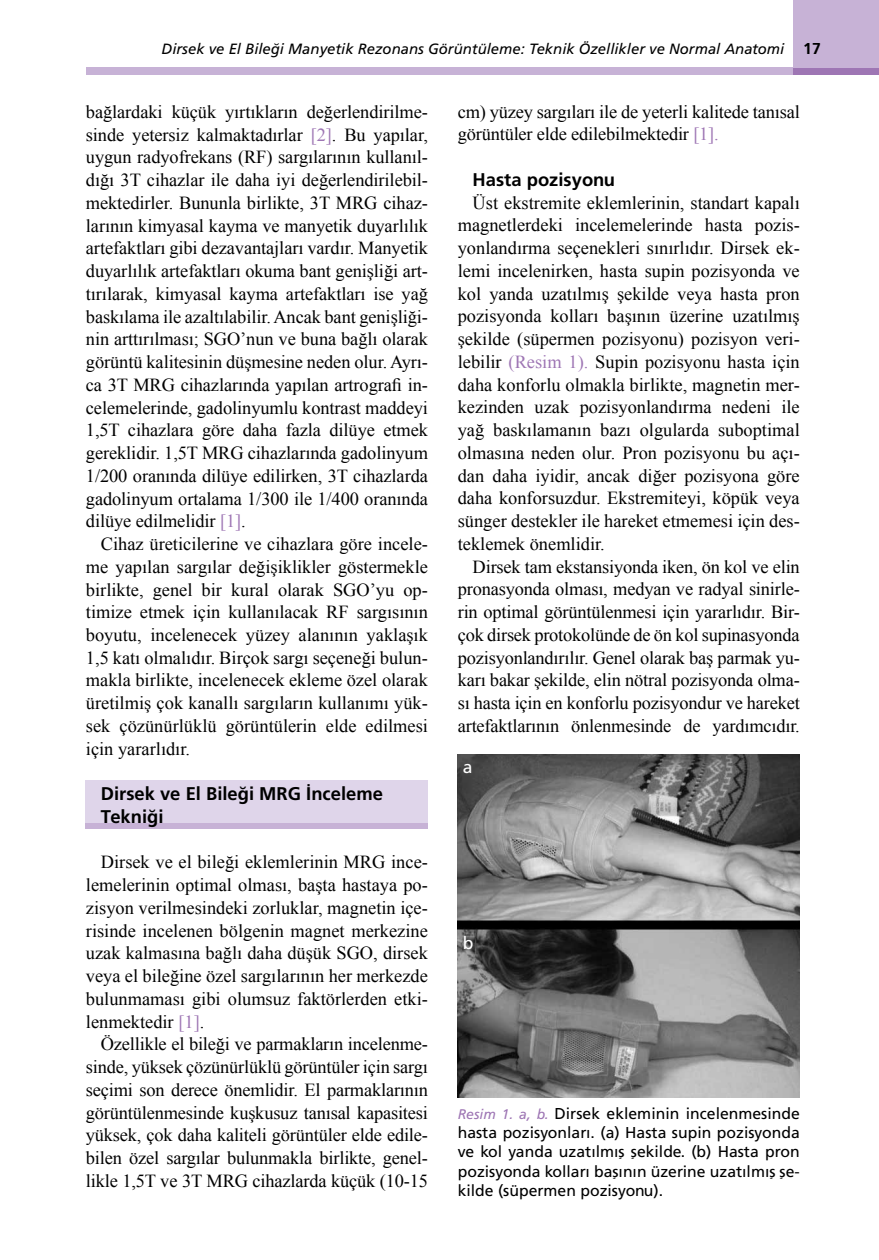
<style>
.page{position:relative;width:879px;height:1260px;background:#fff}
.page>*{position:absolute;margin:0;border:0;box-sizing:border-box;transform-origin:0 0}
.t1{font:18.38px/22.8px "Times New Roman";letter-spacing:-.005em;color:#000;text-align:justify}
.t2{font:18.38px/22.8px "Frutiger Bold Tr";color:#000}
.t3{font:17.5px "Frutiger Normal Tr";color:#fff}
.t4{font:15.75px/19.2px "Frutiger Normal Tr";color:#000;text-align:justify}
.t5{font:14.88px "Frutiger Italic Tr";color:#000}
.s1{font-family:"Frutiger Bold Tr";font-size:15.75px}
.s2{color:#9e76b4}
.s3{font-family:"Frutiger Italic Tr";font-size:14px;color:#9e76b4}
</style>
<div class="page">
<div style="left:86px;top:780px;width:341px;height:48px;background:#dfd5ea"></div>
<div style="left:86px;top:823px;width:341px;height:5px;background:#c7b2d6"></div>
<img style="left:457px;top:754px;width:342px;height:344px">
<div style="left:792px;top:68px;width:86px;height:7px;background:#9e76b4"></div>
<div style="left:86px;top:68px;width:706px;height:7px;background:#c7b2d6"></div>
<div style="left:792px;top:0;width:86px;height:68px;background:#c7b2d6"></div>
<p class="t5" style="left:161px;top:40px;width:660px">Dirsek ve El Bileği Manyetik Rezonans Görüntüleme: Teknik Özellikler ve Normal Anatomi <span class="s1">17</span></p>
<p class="t1" style="left:86px;top:100px;width:343px">bağlardaki küçük yırtıkların değerlendirilme&shy;sinde yetersiz kalmaktadırlar <span class="s2">[2]</span>. Bu yapılar, uygun radyofrekans (RF) sargılarının kullanıl&shy;dığı 3T cihazlar ile daha iyi değerlendirilebil&shy;mektedirler. Bununla birlikte, 3T MRG cihaz&shy;larının kimyasal kayma ve manyetik duyarlılık artefaktları gibi dezavantajları vardır. Manyetik duyarlılık artefaktları okuma bant genişliği art&shy;tırılarak, kimyasal kayma artefaktları ise yağ baskılama ile azaltılabilir. Ancak bant genişliği&shy;nin arttırılması; SGO’nun ve buna bağlı olarak görüntü kalitesinin düşmesine neden olur. Ayrı&shy;ca 3T MRG cihazlarında yapılan artrografi in&shy;celemelerinde, gadolinyumlu kontrast maddeyi 1,5T cihazlara göre daha fazla dilüye etmek gereklidir. 1,5T MRG cihazlarında gadolinyum 1/200 oranında dilüye edilirken, 3T cihazlarda gadolinyum ortalama 1/300 ile 1/400 oranında dilüye edilmelidir <span class="s2">[1]</span>.</p>
<p class="t1" style="left:86px;top:532px;width:343px;text-indent:15px">Cihaz üreticilerine ve cihazlara göre incele&shy;me yapılan sargılar değişiklikler göstermekle birlikte, genel bir kural olarak SGO’yu op&shy;timize etmek için kullanılacak RF sargısının boyutu, incelenecek yüzey alanının yaklaşık 1,5 katı olmalıdır. Birçok sargı seçeneği bulun&shy;makla birlikte, incelenecek ekleme özel olarak üretilmiş çok kanallı sargıların kullanımı yük&shy;sek çözünürlüklü görüntülerin elde edilmesi için yararlıdır.</p>
<p class="t2" style="left:101px;top:782px;width:283px">Dirsek ve El Bileği MRG İnceleme<br>Tekniği</p>
<p class="t1" style="left:86px;top:851px;width:343px;text-indent:15px">Dirsek ve el bileği eklemlerinin MRG ince&shy;lemelerinin optimal olması, başta hastaya po&shy;zisyon verilmesindeki zorluklar, magnetin içe&shy;risinde incelenen bölgenin magnet merkezine uzak kalmasına bağlı daha düşük SGO, dirsek veya el bileğine özel sargılarının her merkezde bulunmaması gibi olumsuz faktörlerden etki&shy;lenmektedir <span class="s2">[1]</span>.</p>
<p class="t1" style="left:86px;top:1033px;width:343px;text-indent:15px">Özellikle el bileği ve parmakların incelenme&shy;sinde, yüksek çözünürlüklü görüntüler için sargı seçimi son derece önemlidir. El parmaklarının görüntülenmesinde kuşkusuz tanısal kapasitesi yüksek, çok daha kaliteli görüntüler elde edile&shy;bilen özel sargılar bulunmakla birlikte, genel&shy;likle 1,5T ve 3T MRG cihazlarda küçük (10-15</p>
<p class="t1" style="left:457px;top:100px;width:343px">cm) yüzey sargıları ile de yeterli kalitede tanısal görüntüler elde edilebilmektedir <span class="s2">[1].</span></p>
<p class="t2" style="left:472px;top:168px;width:144px">Hasta pozisyonu</p>
<p class="t1" style="left:457px;top:191px;width:343px;text-indent:15px">Üst ekstremite eklemlerinin, standart kapalı magnetlerdeki incelemelerinde hasta pozis&shy;yonlandırma seçenekleri sınırlıdır. Dirsek ek&shy;lemi incelenirken, hasta supin pozisyonda ve kol yanda uzatılmış şekilde veya hasta pron pozisyonda kolları başının üzerine uzatılmış şekilde (süpermen pozisyonu) pozisyon veri&shy;lebilir <span class="s2">(Resim 1).</span> Supin pozisyonu hasta için daha konforlu olmakla birlikte, magnetin mer&shy;kezinden uzak pozisyonlandırma nedeni ile yağ baskılamanın bazı olgularda suboptimal olmasına neden olur. Pron pozisyonu bu açı&shy;dan daha iyidir, ancak diğer pozisyona göre daha konforsuzdur. Ekstremiteyi, köpük veya sünger destekler ile hareket etmemesi için des&shy;teklemek önemlidir.</p>
<p class="t1" style="left:457px;top:555px;width:343px;text-indent:15px">Dirsek tam ekstansiyonda iken, ön kol ve elin pronasyonda olması, medyan ve radyal sinirle&shy;rin optimal görüntülenmesi için yararlıdır. Bir&shy;çok dirsek protokolünde de ön kol supinasyonda pozisyonlandırılır. Genel olarak baş parmak yu&shy;karı bakar şekilde, elin nötral pozisyonda olma&shy;sı hasta için en konforlu pozisyondur ve hareket artefaktlarının önlenmesinde de yardımcıdır.</p>
<p class="t3" style="left:462px;top:756px;width:11px">a</p>
<p class="t3" style="left:462px;top:933px;width:12px">b</p>
<p class="t4" style="left:457px;top:1104px;width:343px"><span class="s3">Resim 1. a, b.</span> Dirsek ekleminin incelenmesinde hasta pozisyonları. (a) Hasta supin pozisyonda ve kol yanda uzatılmış şekilde. (b) Hasta pron pozisyonda kolları başının üzerine uzatılmış şe&shy;kilde (süpermen pozisyonu).</p>
</div>
